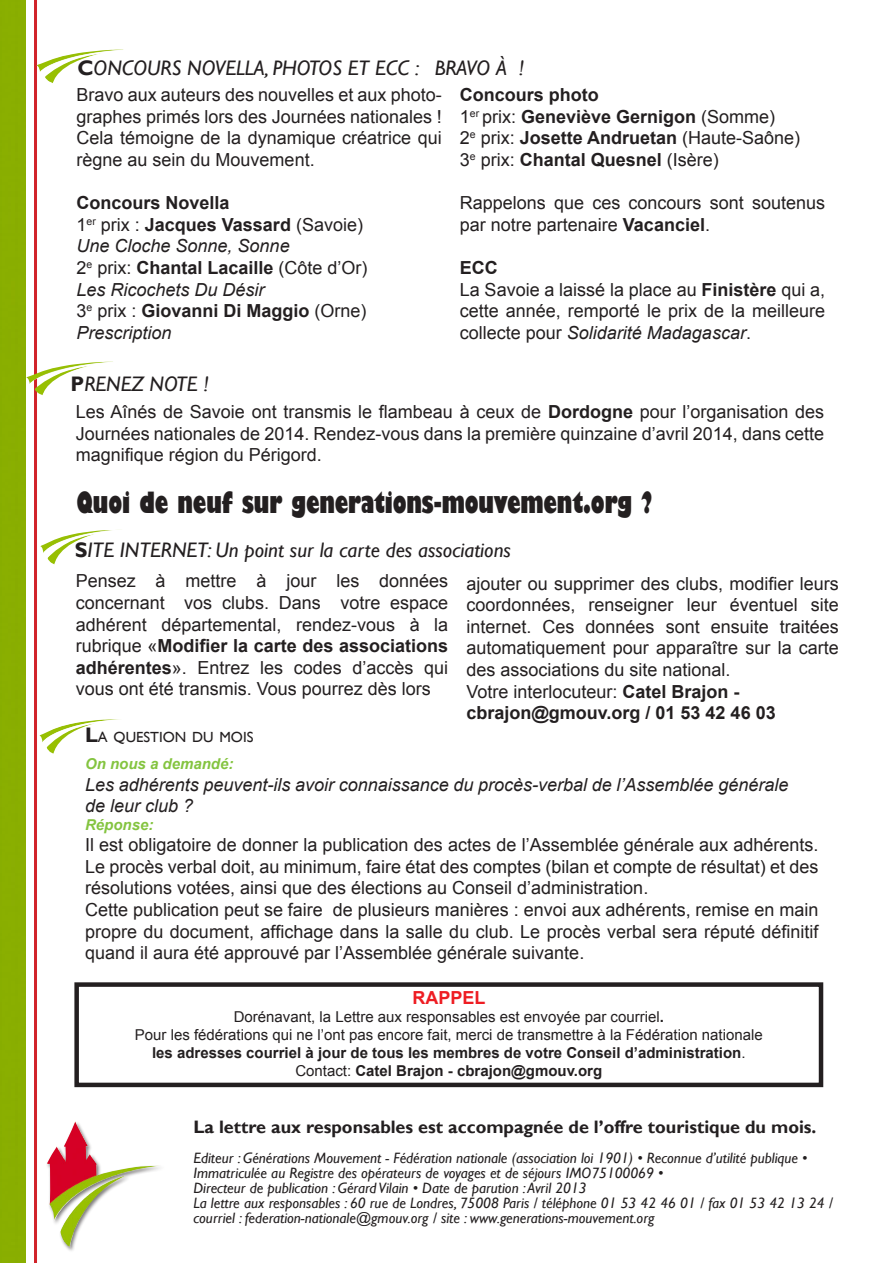
<style>
.page{position:relative;width:893px;height:1263px;background:#fff}
.page>*{position:absolute;margin:0;border:0;box-sizing:border-box;transform-origin:0 0}
.t1{font:800 condensed 28.5px "Gill Sans";letter-spacing:-.005em;color:#231f20}
.t2{font:italic 21px "Gill Sans";color:#231f20}
.t3{font:18px/21.6px "Arial";color:#231f20;text-align:justify}
.t4{font:700 18px "Arial";color:#231f20}
.t5{font:italic 18px/21.6px "Arial";color:#231f20}
.t6{font:700 18px "Gill Sans";color:#231f20}
.t7{font:700 18px "Arial";color:#ee1d23}
.t8{font:italic 15px/15px "Gill Sans";color:#231f20}
.t9{font:15px "Arial";color:#231f20}
.t10{font:700 15px "Arial";color:#231f20}
.t11{font:italic 700 15px "Arial";color:#84c440}
.t12{font:14.7px "Gill Sans";color:#231f20}
.s1{font-weight:700;font-style:normal}
.s2{font-weight:700}
.s3{font-weight:400}
.s4{font-style:italic}
.s5{font-weight:700;font-size:21px}
</style>
<div class="page">
<hr style="left:34px;top:0;width:3px;height:1263px;background:#d1232a">
<div style="left:0;top:0;width:26px;height:1263px;background:#89ae00"></div>
<img style="left:47px;top:1121px;width:113px;height:127px">
<img style="left:37px;top:50px;width:80px;height:33px">
<div style="left:74px;top:982px;width:749px;height:105px;border:4px solid #231f20"></div>
<img style="left:40px;top:719px;width:80px;height:35px">
<img style="left:40px;top:530px;width:72px;height:34px">
<img style="left:26px;top:362px;width:81px;height:33px">
<p class="t2" style="left:77px;top:56px;width:448px"><span class="s1">C</span>ONCOURS NOVELLA, PHOTOS ET ECC : BRAVO À !</p>
<p class="t3" style="left:77px;top:84px;width:367px">Bravo aux auteurs des nouvelles et aux photo&shy;graphes primés lors des Journées nationales !</p>
<p class="t3" style="left:77px;top:127px;width:367px">Cela témoigne de la dynamique créatrice qui règne au sein du Mouvement.</p>
<p class="t4" style="left:77px;top:191px;width:155px">Concours Novella</p>
<p class="t3" style="left:77px;top:214px;width:288px">1<sup>er</sup> prix : <span class="s2">Jacques Vassard</span> (Savoie)</p>
<p class="t5" style="left:77px;top:235px;width:215px">Une Cloche Sonne, Sonne</p>
<p class="t3" style="left:77px;top:257px;width:292px">2<sup>e</sup> prix: <span class="s2">Chantal Lacaille</span> (Côte d’Or)</p>
<p class="t5" style="left:77px;top:279px;width:190px">Les Ricochets Du Désir</p>
<p class="t4" style="left:77px;top:299px;width:291px"><span class="s3">3</span><sup>e</sup> <span class="s3">prix :</span> Giovanni Di Maggio <span class="s3">(Orne)</span></p>
<p class="t5" style="left:77px;top:322px;width:97px">Prescription</p>
<p class="t4" style="left:460px;top:83px;width:140px">Concours photo</p>
<p class="t4" style="left:460px;top:104px;width:317px"><span class="s3">1</span><sup>er</sup> <span class="s3">prix:</span> Geneviève Gernigon <span class="s3">(Somme)</span></p>
<p class="t3" style="left:460px;top:127px;width:342px">2<sup>e</sup> prix: <span class="s2">Josette Andruetan</span> (Haute-Saône)</p>
<p class="t4" style="left:460px;top:148px;width:260px"><span class="s3">3</span><sup>e</sup> <span class="s3">prix:</span> Chantal Quesnel <span class="s3">(Isère)</span></p>
<p class="t3" style="left:460px;top:192px;width:367px">Rappelons que ces concours sont soutenus par notre partenaire <span class="s2">Vacanciel</span>.</p>
<p class="t4" style="left:460px;top:256px;width:39px">ECC</p>
<p class="t3" style="left:460px;top:279px;width:367px">La Savoie a laissé la place au <span class="s2">Finistère</span> qui a, cette année, remporté le prix de la meilleure collecte pour <span class="s4">Solidarité Madagascar</span>.</p>
<p class="t2" style="left:71px;top:371px;width:140px"><span class="s1">P</span>RENEZ NOTE !</p>
<p class="t3" style="left:76px;top:401px;width:750px">Les Aînés de Savoie ont transmis le flambeau à ceux de <span class="s2">Dordogne</span> pour l’organisation des Journées nationales de 2014. Rendez-vous dans la première quinzaine d’avril 2014, dans cette magnifique région du Périgord.</p>
<p class="t1" style="left:77px;top:484px;width:577px">Quoi de neuf sur generations-mouvement.org ?</p>
<p class="t2" style="left:75px;top:537px;width:438px"><span class="s1">S</span>ITE INTERNET: Un point sur la carte des associations</p>
<p class="t3" style="left:76px;top:570px;width:374px">Pensez à mettre à jour les données concernant vos clubs. Dans votre espace adhérent départemental, rendez-vous à la rubrique «<span class="s2">Modifier la carte des associations adhérentes</span>». Entrez les codes d’accès qui vous ont été transmis. Vous pourrez dès lors</p>
<p class="t3" style="left:466px;top:573px;width:374px">ajouter ou supprimer des clubs, modifier leurs coordonnées, renseigner leur éventuel site internet. Ces données sont ensuite traitées automatiquement pour apparaître sur la carte des associations du site national.</p>
<p class="t3" style="left:466px;top:681px;width:275px">Votre interlocuteur: <span class="s2">Catel Brajon -</span></p>
<p class="t4" style="left:466px;top:701px;width:311px">cbrajon@gmouv.org / 01 53 42 46 03</p>
<p class="t12" style="left:85px;top:728px;width:170px"><span class="s5">L</span>A QUESTION DU MOIS</p>
<p class="t11" style="left:85px;top:754px;width:150px">On nous a demandé:</p>
<p class="t5" style="left:85px;top:774px;width:705px">Les adhérents peuvent-ils avoir connaissance du procès-verbal de l’Assemblée générale de leur club ?</p>
<p class="t11" style="left:85px;top:814px;width:70px">Réponse:</p>
<p class="t3" style="left:85px;top:834px;width:735px">Il est obligatoire de donner la publication des actes de l’Assemblée générale aux adhérents.<br>Le procès verbal doit, au minimum, faire état des comptes (bilan et compte de résultat) et des résolutions votées, ainsi que des élections au Conseil d’administration.</p>
<p class="t3" style="left:85px;top:899px;width:735px">Cette publication peut se faire de plusieurs manières : envoi aux adhérents, remise en main propre du document, affichage dans la salle du club. Le procès verbal sera réputé définitif quand il aura été approuvé par l’Assemblée générale suivante.</p>
<p class="t7" style="left:412px;top:986px;width:75px">RAPPEL</p>
<p class="t9" style="left:234px;top:1007px;width:432px">Dorénavant, la Lettre aux responsables est envoyée par courriel<span class="s2">.</span></p>
<p class="t9" style="left:135px;top:1025px;width:629px">Pour les fédérations qui ne l’ont pas encore fait, merci de transmettre à la Fédération nationale</p>
<p class="t10" style="left:152px;top:1043px;width:595px">les adresses courriel à jour de tous les membres de votre Conseil d’administration<span class="s3">.</span></p>
<p class="t10" style="left:295px;top:1061px;width:308px"><span class="s3">Contact:</span> Catel Brajon - cbrajon@gmouv.org</p>
<p class="t6" style="left:193px;top:1116px;width:624px">La lettre aux responsables est accompagnée de l’offre touristique du mois.</p>
<p class="t8" style="left:193px;top:1151px;width:616px">Editeur : Générations Mouvement - Fédération nationale (association loi 1901) • Reconnue d’utilité publique •<br>Immatriculée au Registre des opérateurs de voyages et de séjours IMO75100069 •</p>
<p class="t8" style="left:193px;top:1181px;width:395px">Directeur de publication : Gérard Vilain • Date de parution : Avril 2013</p>
<p class="t8" style="left:193px;top:1196px;width:641px">La lettre aux responsables : 60 rue de Londres, 75008 Paris / téléphone 01 53 42 46 01 / fax 01 53 42 13 24 / courriel : federation-nationale@gmouv.org / site : www.generations-mouvement.org</p>
</div>
